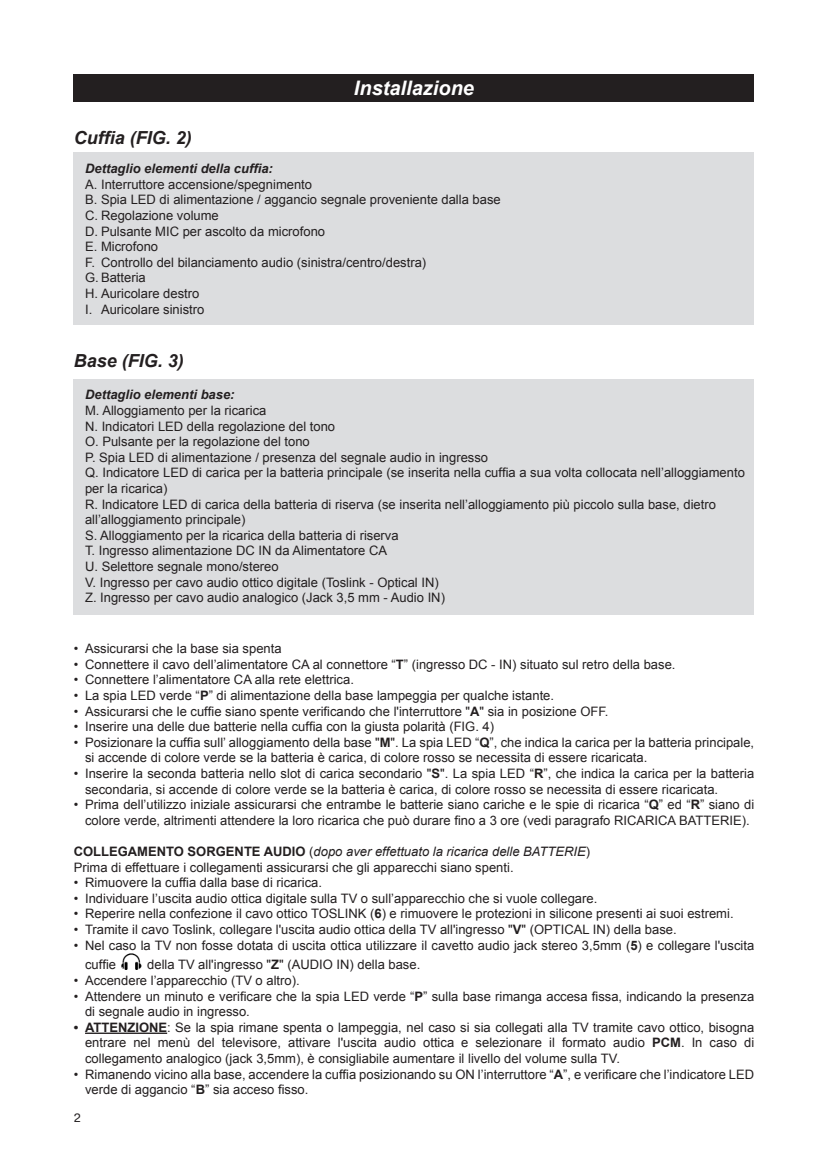
<style>
.page{position:relative;width:828px;height:1168px;background:#fff}
.page>*{position:absolute;margin:0;border:0;box-sizing:border-box;transform-origin:0 0}
.Testo_bold-italic_10{font:italic 700 20px "Arial";color:#fff}
.Testo_bold-italic_10-2{font:italic 700 18px "Arial";color:#231f20}
.Testo_Trattino{font:13px/15.6px "Arial";color:#231f20}
.Stile_di_paragrafo_1{font:13px "Arial";color:#231f20}
.Stile_di_paragrafo_1-2{font:italic 13px "Arial";color:#231f20}
.Testo_6_5pt{font:italic 700 13px "Arial";color:#231f20}
.Testo_Trattino-2{font:italic 700 13px "Arial";color:#231f20}
.t1{font:12px "Pragmatica TT";color:#231f20}
.s1{font-weight:700}
.s2{font-weight:700;font-style:normal}
.s3{font-style:normal}
</style>
<div class="page">
<div style="left:74px;top:74px;width:680px;height:28px;background:#231f20"></div>
<div style="left:74px;top:380px;width:680px;height:235px;background:#dcdddf"></div>
<div style="left:74px;top:152px;width:680px;height:173px;background:#dcdddf"></div>
<hr style="left:85px;top:1032px;width:82px;height:2px;background:#231f20">
<img style="left:121px;top:953px;width:21px;height:16px">
<p class="Testo_bold-italic_10" style="left:354px;top:75px;width:122px">Installazione</p>
<p class="Testo_bold-italic_10-2" style="left:74px;top:126px;width:120px">Cuffia (FIG. 2)</p>
<p class="Testo_6_5pt" style="left:85px;top:160px;width:189px">Dettaglio elementi della cuffia:</p>
<p class="Testo_Trattino" style="left:85px;top:177px;width:228px">A. Interruttore accensione/spegnimento</p>
<p class="Testo_Trattino" style="left:85px;top:192px;width:417px">B. Spia LED di alimentazione / aggancio segnale proveniente dalla base</p>
<p class="Testo_Trattino" style="left:85px;top:208px;width:135px">C. Regolazione volume</p>
<p class="Testo_Trattino" style="left:85px;top:223px;width:241px">D. Pulsante MIC per ascolto da microfono</p>
<p class="Testo_Trattino" style="left:85px;top:239px;width:75px">E. Microfono</p>
<p class="Testo_Trattino" style="left:85px;top:255px;width:343px">F. Controllo del bilanciamento audio (sinistra/centro/destra)</p>
<p class="Testo_Trattino" style="left:85px;top:270px;width:62px">G. Batteria</p>
<p class="Testo_Trattino" style="left:85px;top:286px;width:116px">H. Auricolare destro</p>
<p class="Testo_Trattino" style="left:85px;top:301px;width:121px">I. Auricolare sinistro</p>
<p class="Testo_bold-italic_10-2" style="left:74px;top:349px;width:112px">Base (FIG. 3)</p>
<p class="Testo_Trattino-2" style="left:85px;top:386px;width:151px">Dettaglio elementi base:</p>
<p class="Testo_Trattino" style="left:85px;top:403px;width:183px">M. Alloggiamento per la ricarica</p>
<p class="Testo_Trattino" style="left:85px;top:418px;width:252px">N. Indicatori LED della regolazione del tono</p>
<p class="Testo_Trattino" style="left:85px;top:434px;width:226px">O. Pulsante per la regolazione del tono</p>
<p class="Testo_Trattino" style="left:85px;top:449px;width:404px">P. Spia LED di alimentazione / presenza del segnale audio in ingresso</p>
<p class="Testo_Trattino" style="left:85px;top:465px;width:661px">Q. Indicatore LED di carica per la batteria principale (se inserita nella cuffia a sua volta collocata nell’alloggiamento per la ricarica)</p>
<p class="Testo_Trattino" style="left:85px;top:496px;width:632px">R. Indicatore LED di carica della batteria di riserva (se inserita nell’alloggiamento più piccolo sulla base, dietro all’alloggiamento principale)</p>
<p class="Testo_Trattino" style="left:85px;top:527px;width:315px">S. Alloggiamento per la ricarica della batteria di riserva</p>
<p class="Testo_Trattino" style="left:85px;top:543px;width:304px">T. Ingresso alimentazione DC IN da Alimentatore CA</p>
<p class="Testo_Trattino" style="left:85px;top:559px;width:195px">U. Selettore segnale mono/stereo</p>
<p class="Testo_Trattino" style="left:85px;top:574px;width:355px">V. Ingresso per cavo audio ottico digitale (Toslink - Optical IN)</p>
<p class="Testo_Trattino" style="left:85px;top:590px;width:361px">Z. Ingresso per cavo audio analogico (Jack 3,5 mm - Audio IN)</p>
<p class="Testo_Trattino" style="left:74px;top:641px;width:209px">• Assicurarsi che la base sia spenta</p>
<p class="Testo_Trattino" style="left:74px;top:657px;width:603px">• Connettere il cavo dell’alimentatore CA al connettore “<span class="s1">T</span>” (ingresso DC - IN) situato sul retro della base.</p>
<p class="Testo_Trattino" style="left:74px;top:672px;width:282px">• Connettere l’alimentatore CA alla rete elettrica.</p>
<p class="Testo_Trattino" style="left:74px;top:688px;width:482px">• La spia LED verde “<span class="s1">P</span>” di alimentazione della base lampeggia per qualche istante.</p>
<p class="Testo_Trattino" style="left:74px;top:703px;width:536px">• Assicurarsi che le cuffie siano spente verificando che l'interruttore "<span class="s1">A</span>" sia in posizione OFF.</p>
<p class="Testo_Trattino" style="left:74px;top:719px;width:422px">• Inserire una delle due batterie nella cuffia con la giusta polarità (FIG. 4)</p>
<p class="Testo_Trattino" style="left:85px;top:735px;width:670px;text-indent:-11px">• Posizionare la cuffia sull’ alloggiamento della base "<span class="s1">M</span>". La spia LED “<span class="s1">Q</span>”, che indica la carica per la batteria principale, si accende di colore verde se la batteria è carica, di colore rosso se necessita di essere ricaricata.</p>
<p class="Testo_Trattino" style="left:85px;top:766px;width:670px;text-indent:-11px">• Inserire la seconda batteria nello slot di carica secondario "<span class="s1">S</span>". La spia LED “<span class="s1">R</span>”, che indica la carica per la batteria secondaria, si accende di colore verde se la batteria è carica, di colore rosso se necessita di essere ricaricata.</p>
<p class="Testo_Trattino" style="left:74px;top:797px;width:682px;text-align:center">• Prima dell’utilizzo iniziale assicurarsi che entrambe le batterie siano cariche e le spie di ricarica “<span class="s1">Q</span>” ed “<span class="s1">R</span>” siano di colore verde, altrimenti attendere la loro ricarica che può durare fino a 3 ore (vedi paragrafo RICARICA BATTERIE).</p>
<p class="Stile_di_paragrafo_1-2" style="left:74px;top:843px;width:518px"><span class="s2">COLLEGAMENTO SORGENTE AUDIO</span> <span class="s3">(</span>dopo aver effettuato la ricarica delle BATTERIE<span class="s3">)</span></p>
<p class="Stile_di_paragrafo_1" style="left:74px;top:858px;width:441px">Prima di effettuare i collegamenti assicurarsi che gli apparecchi siano spenti.</p>
<p class="Testo_Trattino" style="left:74px;top:875px;width:250px">• Rimuovere la cuffia dalla base di ricarica.</p>
<p class="Testo_Trattino" style="left:74px;top:891px;width:525px">• Individuare l’uscita audio ottica digitale sulla TV o sull’apparecchio che si vuole collegare.</p>
<p class="Testo_Trattino" style="left:74px;top:906px;width:661px">• Reperire nella confezione il cavo ottico TOSLINK (<span class="s1">6</span>) e rimuovere le protezioni in silicone presenti ai suoi estremi.</p>
<p class="Testo_Trattino" style="left:74px;top:922px;width:604px">• Tramite il cavo Toslink, collegare l'uscita audio ottica della TV all'ingresso "<span class="s1">V</span>" (OPTICAL IN) della base.</p>
<p class="Testo_Trattino" style="left:85px;top:935px;width:670px;line-height:19.8px;text-indent:-11px">• Nel caso la TV non fosse dotata di uscita ottica utilizzare il cavetto audio jack stereo 3,5mm (<span class="s1">5</span>) e collegare l'uscita cuffie</p>
<p class="Testo_Trattino" style="left:147px;top:957px;width:275px">della TV all'ingresso "<span class="s1">Z</span>" (AUDIO IN) della base.</p>
<p class="Testo_Trattino" style="left:74px;top:973px;width:227px">• Accendere l’apparecchio (TV o altro).</p>
<p class="Testo_Trattino" style="left:85px;top:988px;width:670px;text-indent:-11px">• Attendere un minuto e verificare che la spia LED verde “<span class="s1">P</span>” sulla base rimanga accesa fissa, indicando la presenza di segnale audio in ingresso.</p>
<p class="Testo_Trattino" style="left:85px;top:1020px;width:670px;text-align:justify;text-indent:-11px"><span class="s1">• ATTENZIONE</span>: Se la spia rimane spenta o lampeggia, nel caso si sia collegati alla TV tramite cavo ottico, bisogna entrare nel menù del televisore, attivare l'uscita audio ottica e selezionare il formato audio <span class="s1">PCM</span>. In caso di collegamento analogico (jack 3,5mm), è consigliabile aumentare il livello del volume sulla TV.</p>
<p class="Testo_Trattino" style="left:85px;top:1066px;width:670px;text-indent:-11px">• Rimanendo vicino alla base, accendere la cuffia posizionando su ON l’interruttore “<span class="s1">A</span>”, e verificare che l’indicatore LED verde di aggancio “<span class="s1">B</span>” sia acceso fisso.</p>
<p class="t1" style="left:74px;top:1111px;width:8px">2</p>
</div>
